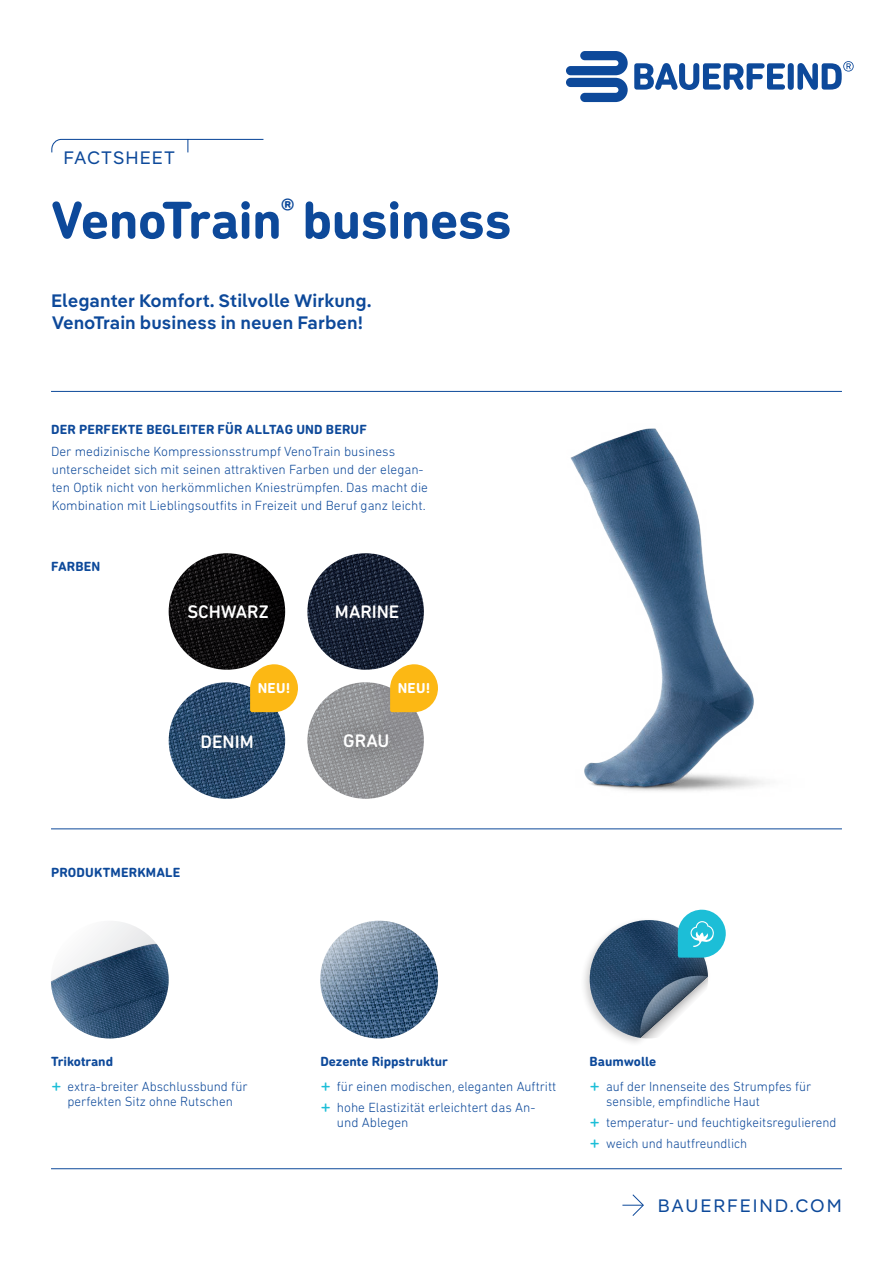
<style>
.page{position:relative;width:893px;height:1263px;background:#fff}
.page>*{position:absolute;margin:0;border:0;box-sizing:border-box;transform-origin:0 0}
.t1{font:700 54px "DIN Next Rounded LT Pro";letter-spacing:-.01em;color:#0d499a}
.t2{font:500 18.45px "DIN Next Rounded LT Pro";color:#fff}
.t3{font:600 18px/21.6px "Pangea Text";color:#0d499a}
.t4{font:18px "Pangea Text";letter-spacing:.095em;color:#0d499a}
.t5{font:18px "Pangea Text";letter-spacing:.055em;color:#0d499a}
.t6{font:700 14.7px "DIN Next Rounded LT Pro";letter-spacing:.01em;color:#fff}
.t7{font:300 13.5px/18px "DIN Next Rounded LT Pro";color:#0d499a}
.t8{font:700 13.5px "DIN Next Rounded LT Pro";letter-spacing:.01em;color:#0d499a}
.s1{font-weight:700}
.s2{font-weight:400;font-size:19.5px;color:#1cbed7}
</style>
<div class="page">
<img style="left:455px;top:428px;width:387px;height:401px">
<hr style="left:51px;top:391px;width:791px;height:1px;background:#0d499a">
<hr style="left:51px;top:829px;width:791px;height:1px;background:#0d499a">
<svg style="left:51px;top:138px;width:213px;height:15px"></svg>
<img style="left:169px;top:682px;width:116px;height:117px;border-radius:58px">
<div style="left:162px;top:695px;width:130px;height:94px;background:#231f20;opacity:.25"></div>
<img style="left:307px;top:682px;width:117px;height:117px;border-radius:58px">
<div style="left:322px;top:713px;width:88px;height:56px;background:#231f20;opacity:.75"></div>
<svg style="left:250px;top:664px;width:48px;height:48px;background:#fcc33b"></svg>
<svg style="left:390px;top:664px;width:48px;height:48px;background:#fcc33b"></svg>
<img style="left:169px;top:553px;width:116px;height:117px;border-radius:58px">
<img style="left:307px;top:553px;width:117px;height:117px;border-radius:58px">
<img style="left:51px;top:921px;width:118px;height:117px;border-radius:59px">
<img style="left:320px;top:921px;width:118px;height:117px">
<div style="left:580px;top:916px;width:132px;height:131px;background:#231f20;opacity:.2"></div>
<svg style="left:590px;top:909px;width:136px;height:132px"></svg>
<hr style="left:51px;top:1168px;width:791px;height:1px;background:#0d499a">
<svg style="left:566px;top:51px;width:62px;height:51px"></svg>
<div style="left:788px;top:63px;width:6px;height:27px;background:#0d499a;border-radius:3px"></div>
<svg style="left:634px;top:63px;width:151px;height:27px"></svg>
<svg style="left:797px;top:61px;width:57px;height:29px"></svg>
<svg style="left:622px;top:1194px;width:22px;height:22px"></svg>
<h3 class="t5" style="left:64px;top:145px;width:113px">FACTSHEET</h3>
<h1 class="t1" style="left:51px;top:188px;width:462px">VenoTrain<sup>®</sup> business</h1>
<h3 class="t3" style="left:51px;top:289px;width:322px">Eleganter Komfort. Stilvolle Wirkung.<br>VenoTrain business in neuen Farben!</h3>
<p class="t8" style="left:51px;top:421px;width:318px">DER PERFEKTE BEGLEITER FÜR ALLTAG UND BERUF</p>
<p class="t7" style="left:51px;top:442px;width:378px">Der medizinische Kompressionsstrumpf VenoTrain business unterscheidet sich mit seinen attraktiven Farben und der elegan&shy;ten Optik nicht von herkömmlichen Kniestrümpfen. Das macht die Kombination mit Lieblingsoutfits in Freizeit und Beruf ganz leicht.</p>
<p class="t8" style="left:51px;top:559px;width:51px">FARBEN</p>
<h2 class="t2" style="left:187px;top:601px;width:83px">SCHWARZ</h2>
<h2 class="t2" style="left:335px;top:601px;width:66px">MARINE</h2>
<p class="t6" style="left:258px;top:680px;width:34px">NEU!</p>
<p class="t6" style="left:398px;top:680px;width:34px">NEU!</p>
<h2 class="t2" style="left:201px;top:731px;width:55px">DENIM</h2>
<h2 class="t2" style="left:343px;top:730px;width:48px">GRAU</h2>
<p class="t8" style="left:51px;top:865px;width:131px">PRODUKTMERKMALE</p>
<p class="t7" style="left:51px;top:1048px;width:198px;line-height:25.2px"><span class="s1">Trikotrand<br></span><span class="s2">+</span> extra-breiter Abschlussbund für</p>
<p class="t7" style="left:68px;top:1092px;width:167px">perfekten Sitz ohne Rutschen</p>
<p class="t7" style="left:320px;top:1048px;width:237px;line-height:25.2px"><span class="s1">Dezente Rippstruktur<br></span><span class="s2">+</span> für einen modischen, eleganten Auftritt</p>
<p class="t7" style="left:337px;top:1100px;width:200px;line-height:15px;text-indent:-16px"><span class="s2">+</span> hohe Elastizität erleichtert das An&shy;und Ablegen</p>
<p class="t7" style="left:590px;top:1048px;width:223px;line-height:25.2px"><span class="s1">Baumwolle<br></span><span class="s2">+</span> auf der Innenseite des Strumpfes für</p>
<p class="t7" style="left:590px;top:1091px;width:248px;line-height:21px;text-indent:16px">sensible, empfindliche Haut<br><span class="s2">+</span> temperatur- und feuchtigkeitsregulierend <span class="s2">+</span> weich und hautfreundlich</p>
<h3 class="t4" style="left:658px;top:1192px;width:186px">BAUERFEIND.COM</h3>
</div>
